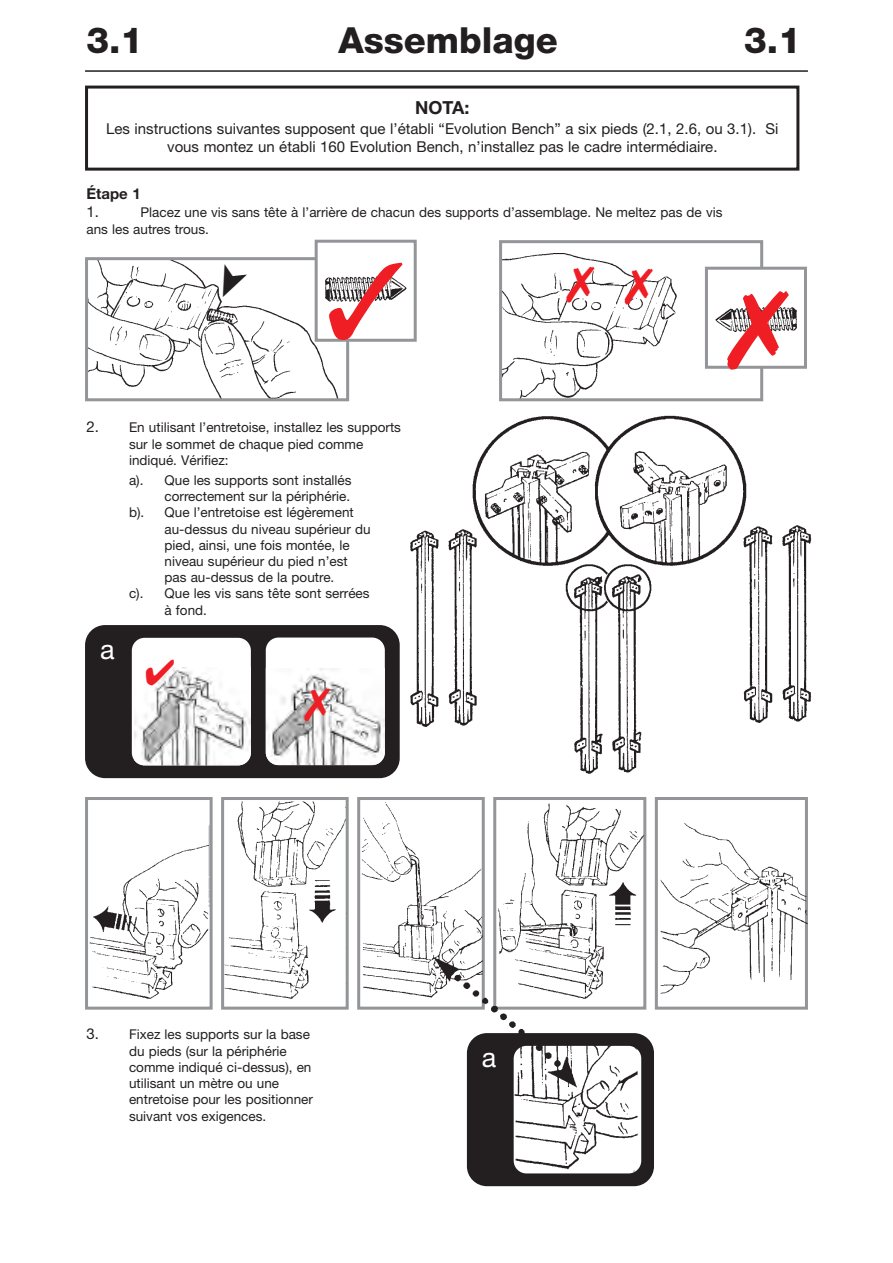
<style>
.page{position:relative;width:893px;height:1263px;background:#fff}
.page>*{position:absolute;margin:0;border:0;box-sizing:border-box;transform-origin:0 0}
.t1{font:108px "Zapf Dingbats ITC";color:#ee1e24}
.t2{font:800 36px "Helvetica Neue";color:#231f20}
.t3{font:27px "Helvetica Neue";color:#fff}
.t4{font:700 18px "Helvetica Neue";color:#231f20}
.t5{font:15px/18px "Helvetica Neue";color:#231f20;text-align:center}
.t6{font:700 15px "Helvetica Neue";color:#231f20}
.t7{font:13.5px/16.2px "Helvetica Neue";color:#231f20}
.s1{font-size:15px}
</style>
<div class="page">
<div style="left:85px;top:86px;width:714px;height:85px;border:3px solid #231f20"></div>
<img style="left:89px;top:261px;width:249px;height:136px">
<div style="left:85px;top:257px;width:264px;height:144px;border:3px solid #939598"></div>
<img style="left:503px;top:253px;width:174px;height:144px">
<div style="left:499px;top:240px;width:264px;height:161px;border:3px solid #939598"></div>
<div style="left:706px;top:268px;width:99px;height:99px;background:#fff"></div>
<img style="left:715px;top:307px;width:82px;height:24px">
<div style="left:705px;top:267px;width:102px;height:102px;border:3px solid #939598"></div>
<div style="left:316px;top:241px;width:99px;height:99px;background:#fff"></div>
<img style="left:325px;top:275px;width:82px;height:27px">
<div style="left:315px;top:240px;width:102px;height:102px;border:3px solid #939598"></div>
<hr style="left:85px;top:70px;width:723px;height:2px;background:#231f20">
<img style="left:85px;top:415px;width:727px;height:772px">
<svg style="left:85px;top:625px;width:315px;height:153px;background:#292627"></svg>
<div style="left:132px;top:638px;width:119px;height:127px;background:#fff;border-radius:13px"></div>
<img style="left:135px;top:668px;width:116px;height:97px">
<div style="left:266px;top:637px;width:119px;height:128px;background:#fff;border-radius:13px"></div>
<img style="left:266px;top:668px;width:119px;height:97px">
<svg style="left:727px;top:306px;width:62px;height:63px"></svg>
<svg style="left:212px;top:264px;width:35px;height:38px"></svg>
<svg style="left:305px;top:689px;width:25px;height:33px"></svg>
<svg style="left:146px;top:667px;width:28px;height:18px"></svg>
<h2 class="t2" style="left:87px;top:27px;width:58px">3.1</h2>
<h2 class="t2" style="left:338px;top:27px;width:221px">Assemblage</h2>
<h2 class="t2" style="left:744px;top:27px;width:58px">3.1</h2>
<h3 class="t4" style="left:415px;top:101px;width:56px">NOTA:</h3>
<p class="t5" style="left:106px;top:121px;width:674px">Les instructions suivantes supposent que l’établi “Evolution Bench” a six pieds (2.1, 2.6, ou 3.1). Si vous montez un établi 160 Evolution Bench, n’installez pas le cadre intermédiaire.</p>
<p class="t6" style="left:87px;top:188px;width:56px">Étape 1</p>
<p class="t5" style="left:87px;top:204px;width:14px">1.</p>
<p class="t7" style="left:87px;top:205px;width:637px;line-height:17px;text-indent:54px">Placez une vis sans tête à l’arrière de chacun des supports d’assemblage. Ne meltez pas de vis ans les autres trous.</p>
<h1 class="t1" style="left:325px;top:238px;width:330px">✓ ✗✗</h1>
<p class="t7" style="left:129px;top:420px;width:273px;text-indent:-43px"><span class="s1">2.</span> En utilisant l’entretoise, installez les supports sur le sommet de chaque pied comme indiqué. Vérifiez:</p>
<p class="t7" style="left:129px;top:473px;width:16px">a).</p>
<p class="t7" style="left:165px;top:473px;width:189px">Que les supports sont installés correctement sur la périphérie.</p>
<p class="t7" style="left:129px;top:506px;width:17px">b).</p>
<p class="t7" style="left:165px;top:506px;width:208px">Que l’entretoise est légèrement au-dessus du niveau supérieur du pied, ainsi, une fois montée, le niveau supérieur du pied n’est pas au-dessus de la poutre.</p>
<p class="t7" style="left:129px;top:587px;width:16px">c).</p>
<p class="t7" style="left:165px;top:587px;width:207px">Que les vis sans tête sont serrées à fond.</p>
<h3 class="t3" style="left:100px;top:639px;width:16px">a</h3>
<p class="t7" style="left:129px;top:1027px;width:185px;text-indent:-43px"><span class="s1">3.</span> Fixez les supports sur la base du pieds (sur la périphérie comme indiqué ci-dessus), en utilisant un mètre ou une entretoise pour les positionner suivant vos exigences.</p>
<h3 class="t3" style="left:482px;top:1047px;width:16px">a</h3>
</div>
